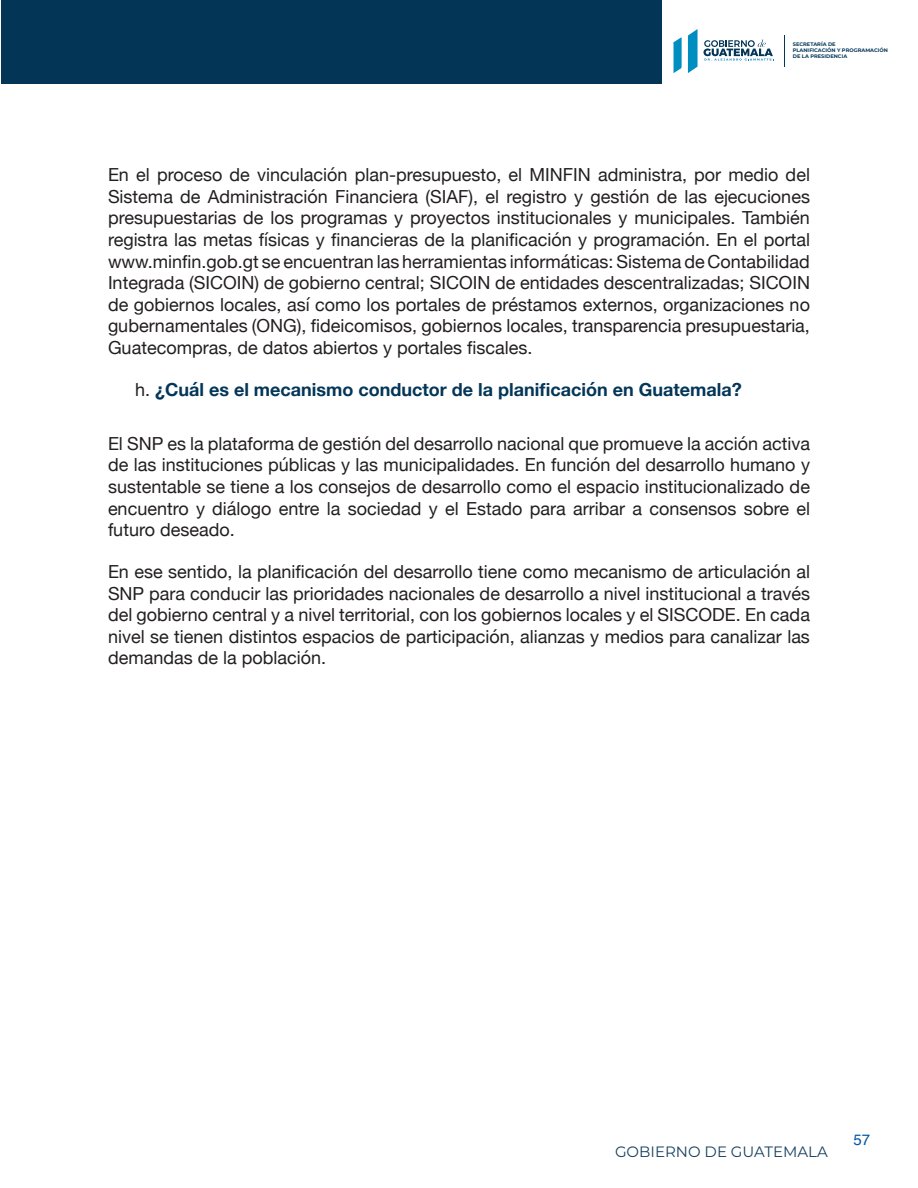
<style>
.page{position:relative;width:918px;height:1188px;background:#fff}
.page>*{position:absolute;margin:0;border:0;box-sizing:border-box;transform-origin:0 0}
.t1{font:18px/21.6px "Helvetica Neue";color:#231f20;text-align:justify}
.List_Paragraph{font:700 18px "Helvetica Neue";color:#033657}
.t2{font:15px "Montserrat";color:#18415f}
.t3{font:15px "Helvetica";color:#0155a5}
.t4{font:700 5.1px/6.1px "Montserrat";color:#063859}
.s1{font-weight:400;color:#231f20}
</style>
<div class="page">
<div style="left:1px;top:0;width:661px;height:84px;background:#033556"></div>
<hr style="left:784px;top:35px;width:1px;height:32px;background:#013758">
<svg style="left:674px;top:37px;width:7px;height:36px"></svg>
<svg style="left:688px;top:29px;width:10px;height:44px"></svg>
<svg style="left:704px;top:40px;width:70px;height:21px"></svg>
<p class="t4" style="left:793px;top:41px;width:97px">SECRETARÍA DE<br>PLANIFICACIÓN Y PROGRAMACIÓN<br>DE LA PRESIDENCIA</p>
<p class="t1" style="left:108px;top:165px;width:704px">En el proceso de vinculación plan-presupuesto, el MINFIN administra, por medio del Sistema de Administración Financiera (SIAF), el registro y gestión de las ejecuciones presupuestarias de los programas y proyectos institucionales y municipales. También registra las metas físicas y financieras de la planificación y programación. En el portal www.minfin.gob.gt se encuentran las herramientas informáticas: Sistema de Contabilidad Integrada (SICOIN) de gobierno central; SICOIN de entidades descentralizadas; SICOIN de gobiernos locales, así como los portales de préstamos externos, organizaciones no gubernamentales (ONG), fideicomisos, gobiernos locales, transparencia presupuestaria, Guatecompras, de datos abiertos y portales fiscales.</p>
<p class="List_Paragraph" style="left:135px;top:375px;width:608px"><span class="s1">h.</span> ¿Cuál es el mecanismo conductor de la planificación en Guatemala?</p>
<p class="t1" style="left:108px;top:434px;width:704px">El SNP es la plataforma de gestión del desarrollo nacional que promueve la acción activa de las instituciones públicas y las municipalidades. En función del desarrollo humano y sustentable se tiene a los consejos de desarrollo como el espacio institucionalizado de encuentro y diálogo entre la sociedad y el Estado para arribar a consensos sobre el futuro deseado.</p>
<p class="t1" style="left:108px;top:562px;width:704px">En ese sentido, la planificación del desarrollo tiene como mecanismo de articulación al SNP para conducir las prioridades nacionales de desarrollo a nivel institucional a través del gobierno central y a nivel territorial, con los gobiernos locales y el SISCODE. En cada nivel se tienen distintos espacios de participación, alianzas y medios para canalizar las demandas de la población.</p>
<p class="t2" style="left:615px;top:1141px;width:214px">GOBIERNO DE GUATEMALA</p>
<p class="t3" style="left:853px;top:1128px;width:18px">57</p>
</div>
